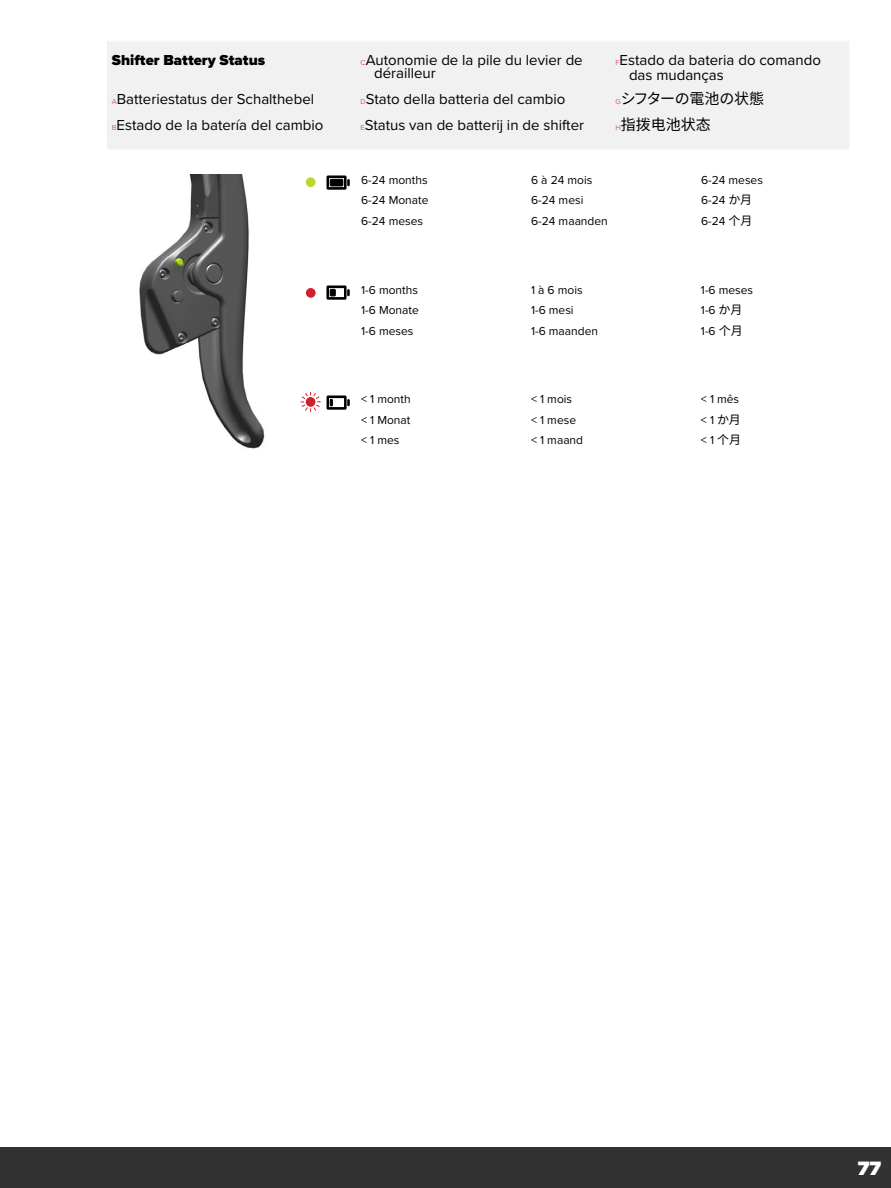
<style>
.page{position:relative;width:891px;height:1188px;background:#fff}
.page>*{position:absolute;margin:0;border:0;box-sizing:border-box;transform-origin:0 0}
.t1{font:900 19.2px "Gotham";color:#fff}
.t2{font:15px/13.5px "Proxima Nova";color:#000}
.t3{font:900 15px "Proxima Nova";color:#000}
.t4{font:15px "Noto Sans CJ Kjp";letter-spacing:-.02em;color:#000}
.t5{font:15px "Noto Sans CJ Ksc";color:#000}
.t6{font:12px "Proxima Nova";color:#000}
.s1{font-size:7.5px;color:#e24c9b}
.s2{font-family:"Proxima Nova";font-size:7.5px;color:#e24c9b}
.s3{font-family:"Noto Sans CJ Kjp"}
.s4{font-family:"Noto Sans CJ Ksc"}
</style>
<div class="page">
<div style="left:0;top:1148px;width:891px;height:40px;background:#323232"></div>
<svg style="left:327px;top:175px;width:23px;height:15px"></svg>
<div style="left:306px;top:177px;width:10px;height:10px;background:#bcd631;border-radius:50%"></div>
<div style="left:306px;top:288px;width:10px;height:10px;background:#cf202e;border-radius:50%"></div>
<svg style="left:326px;top:285px;width:24px;height:15px"></svg>
<img style="left:139px;top:174px;width:162px;height:275px">
<svg style="left:301px;top:392px;width:20px;height:20px"></svg>
<svg style="left:327px;top:395px;width:23px;height:15px"></svg>
<div style="left:107px;top:41px;width:743px;height:109px;background:#f1f1f2"></div>
<p class="t3" style="left:112px;top:51px;width:155px">Shifter Battery Status</p>
<p class="t2" style="left:374px;top:53px;width:210px;text-indent:-14px"><span class="s1">C</span>Autonomie de la pile du levier de dérailleur</p>
<p class="t2" style="left:629px;top:53px;width:193px;line-height:15px;text-indent:-13px"><span class="s1">F</span>Estado da bateria do comando das mudanças</p>
<p class="t2" style="left:112px;top:93px;width:204px"><span class="s1">A</span>Batteriestatus der Schalthebel</p>
<p class="t2" style="left:361px;top:93px;width:206px"><span class="s1">D</span>Stato della batteria del cambio</p>
<p class="t4" style="left:616px;top:90px;width:150px"><span class="s2">G</span>シフターの電池の状態</p>
<p class="t2" style="left:112px;top:119px;width:213px"><span class="s1">B</span>Estado de la batería del cambio</p>
<p class="t2" style="left:361px;top:119px;width:225px"><span class="s1">E</span>Status van de batterij in de shifter</p>
<p class="t5" style="left:616px;top:116px;width:97px"><span class="s2">H</span>指拨电池状态</p>
<p class="t6" style="left:361px;top:173px;width:68px">6-24 months</p>
<p class="t6" style="left:531px;top:173px;width:63px">6 à 24 mois</p>
<p class="t6" style="left:701px;top:173px;width:63px">6-24 meses</p>
<p class="t6" style="left:361px;top:193px;width:69px">6-24 Monate</p>
<p class="t6" style="left:531px;top:193px;width:54px">6-24 mesi</p>
<p class="t6" style="left:701px;top:193px;width:53px">6-24 <span class="s3">か月</span></p>
<p class="t6" style="left:361px;top:214px;width:63px">6-24 meses</p>
<p class="t6" style="left:531px;top:214px;width:78px">6-24 maanden</p>
<p class="t6" style="left:701px;top:214px;width:53px">6-24 <span class="s4">个月</span></p>
<p class="t6" style="left:361px;top:282px;width:58px">1-6 months</p>
<p class="t6" style="left:531px;top:282px;width:53px">1 à 6 mois</p>
<p class="t6" style="left:701px;top:282px;width:54px">1-6 meses</p>
<p class="t6" style="left:361px;top:303px;width:59px">1-6 Monate</p>
<p class="t6" style="left:531px;top:303px;width:44px">1-6 mesi</p>
<p class="t6" style="left:701px;top:303px;width:43px">1-6 <span class="s3">か月</span></p>
<p class="t6" style="left:361px;top:323px;width:54px">1-6 meses</p>
<p class="t6" style="left:531px;top:323px;width:69px">1-6 maanden</p>
<p class="t6" style="left:701px;top:324px;width:43px">1-6 <span class="s4">个月</span></p>
<p class="t6" style="left:361px;top:392px;width:51px">&lt; 1 month</p>
<p class="t6" style="left:531px;top:392px;width:43px">&lt; 1 mois</p>
<p class="t6" style="left:701px;top:392px;width:40px">&lt; 1 mês</p>
<p class="t6" style="left:361px;top:413px;width:51px">&lt; 1 Monat</p>
<p class="t6" style="left:531px;top:413px;width:47px">&lt; 1 mese</p>
<p class="t6" style="left:701px;top:413px;width:41px">&lt; 1 <span class="s3">か月</span></p>
<p class="t6" style="left:361px;top:433px;width:40px">&lt; 1 mes</p>
<p class="t6" style="left:531px;top:433px;width:54px">&lt; 1 maand</p>
<p class="t6" style="left:701px;top:433px;width:42px">&lt; 1 <span class="s4">个月</span></p>
<h1 class="t1" style="left:858px;top:1154px;width:25px">77</h1>
</div>
